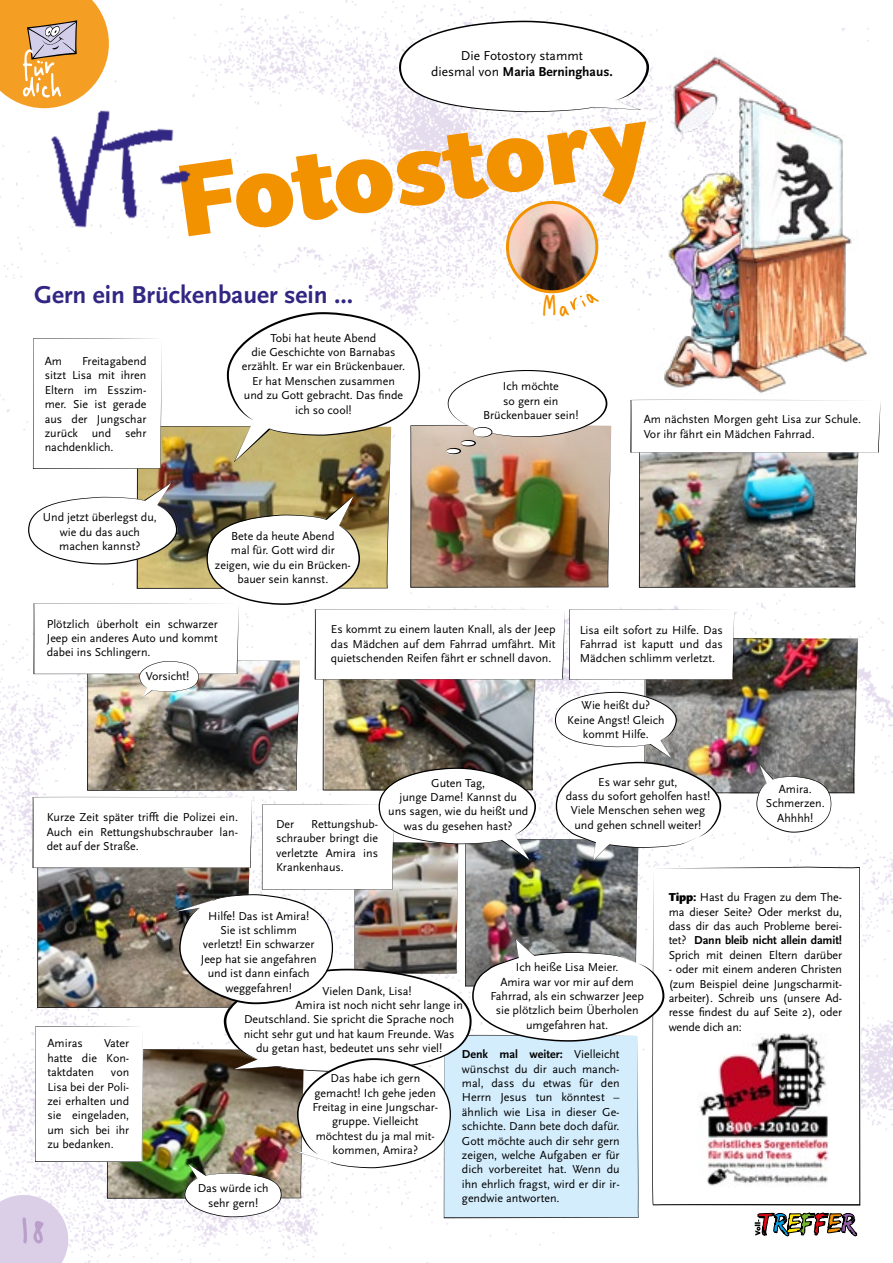
<style>
.page{position:relative;width:893px;height:1263px;background:#fff}
.page>*{position:absolute;margin:0;border:0;box-sizing:border-box;transform-origin:0 0}
.t1{font:900 107.55px "Scala Sans OT";color:#f39200}
.t2{font:90px "Handschrift";color:#ba9fcb}
.t3{font:51px "Druckschrift";letter-spacing:-.08em;color:#fff}
.t4{font:700 25.5px "Scala Sans OT";color:#312783}
.t5{font:13.5px/15.8px "Scala Sans OT";color:#000;text-align:center}
.t6{font:12px/14.4px "Scala Sans OT";color:#000;text-align:center}
.s1{font-weight:700}
.s2{font-weight:900}
</style>
<div class="page">
<img style="left:0;top:0;width:893px;height:1130px">
<svg style="left:399px;top:21px;width:250px;height:91px"></svg>
<img style="left:33px;top:107px;width:166px;height:127px">
<img style="left:650px;top:49px;width:243px;height:357px">
<svg style="left:0;top:0;width:109px;height:108px;background:#eca950"></svg>
<img style="left:507px;top:202px;width:90px;height:90px;border-radius:45px">
<div style="left:506px;top:201px;width:92px;height:92px;border:3px solid #f39200;border-radius:50%"></div>
<img style="left:0;top:291px;width:880px;height:972px">
<h3 class="t3" style="left:20px;top:66px;width:45px">fürdich</h3>
<p class="t5" style="left:431px;top:48px;width:183px">Die Fotostory stammt<br>diesmal von <span class="s1">Maria Berninghaus.</span></p>
<h1 class="t1" style="left:167px;top:142px;width:478px;rotate:-8deg">Fotostory</h1>
<h3 class="t4" style="left:34px;top:280px;width:321px">Gern ein Brückenbauer sein ...</h3>
<p class="t6" style="left:45px;top:354px;width:103px;text-align:justify;text-indent:37px">Freitagabend sitzt Lisa mit ihren Eltern im Esszim&shy;mer. Sie ist gerade aus der Jungschar zurück und sehr nachdenklich.</p>
<p class="t6" style="left:45px;top:354px;width:19px">Am</p>
<p class="t6" style="left:43px;top:510px;width:116px">Und jetzt überlegst du, wie du das auch machen kannst?</p>
<p class="t6" style="left:242px;top:331px;width:165px">Tobi hat heute Abend<br>die Geschichte von Barnabas erzählt. Er war ein Brückenbauer.<br>Er hat Menschen zusammen und zu Gott gebracht. Das finde ich so cool!</p>
<p class="t6" style="left:215px;top:529px;width:137px">Bete da heute Abend<br>mal für. Gott wird dir zeigen, wie du ein Brücken&shy;bauer sein kannst.</p>
<p class="t6" style="left:483px;top:379px;width:97px">Ich möchte<br>so gern ein<br>Brückenbauer sein!</p>
<p class="t6" style="left:644px;top:412px;width:219px;text-align:left">Am nächsten Morgen geht Lisa zur Schule.<br>Vor ihr fährt ein Mädchen Fahrrad.</p>
<p class="t6" style="left:47px;top:617px;width:173px;text-align:justify">Plötzlich überholt ein schwarzer Jeep ein anderes Auto und kommt dabei ins Schlingern.</p>
<p class="t6" style="left:146px;top:669px;width:45px">Vorsicht!</p>
<p class="t6" style="left:331px;top:622px;width:226px;text-align:justify">Es kommt zu einem lauten Knall, als der Jeep das Mädchen auf dem Fahrrad umfährt. Mit quietschenden Reifen fährt er schnell davon.</p>
<p class="t6" style="left:580px;top:623px;width:145px;text-align:justify">Lisa eilt sofort zu Hilfe. Das Fahrrad ist kaputt und das Mädchen schlimm verletzt.</p>
<p class="t6" style="left:567px;top:698px;width:99px">Wie heißt du?<br>Keine Angst! Gleich kommt Hilfe.</p>
<p class="t6" style="left:47px;top:810px;width:193px;text-align:justify">Kurze Zeit später trifft die Polizei ein.<br>Auch ein Rettungshubschrauber lan&shy;det auf der Straße.</p>
<p class="t6" style="left:276px;top:817px;width:20px">Der</p>
<p class="t6" style="left:276px;top:817px;width:104px;text-align:justify;text-indent:35px">Rettungshub&shy;schrauber bringt die verletzte Amira ins Krankenhaus.</p>
<p class="t6" style="left:566px;top:775px;width:146px">Es war sehr gut,<br>dass du sofort geholfen hast!<br>Viele Menschen sehen weg und gehen schnell weiter!</p>
<p class="t6" style="left:388px;top:776px;width:142px">Guten Tag,<br>junge Dame! Kannst du<br>uns sagen, wie du heißt und was du gesehen hast?</p>
<p class="t6" style="left:766px;top:782px;width:60px">Amira.<br>Schmerzen.<br>Ahhhh!</p>
<p class="t6" style="left:47px;top:1036px;width:37px">Amiras</p>
<p class="t6" style="left:47px;top:1036px;width:83px;text-align:justify;text-indent:57px">Vater hatte die Kon&shy;taktdaten</p>
<p class="t6" style="left:47px;top:1065px;width:83px;text-align:justify;text-indent:64px">von Lisa bei der Poli&shy;zei erhalten und sie eingeladen, um sich bei ihr zu bedanken.</p>
<h2 class="t2" style="left:18px;top:1198px;width:31px">18</h2>
<p class="t6" style="left:201px;top:909px;width:117px">Hilfe! Das ist Amira!<br>Sie ist schlimm verletzt! Ein schwarzer<br>Jeep hat sie angefahren und ist dann einfach weggefahren!</p>
<p class="t6" style="left:490px;top:960px;width:155px">Ich heiße Lisa Meier.<br>Amira war vor mir auf dem<br>Fahrrad, als ein schwarzer Jeep sie plötzlich beim Überholen umgefahren hat.</p>
<p class="t6" style="left:462px;top:1047px;width:159px;text-align:justify"><span class="s1">Denk mal weiter:</span> Vielleicht wünschst du dir auch manch&shy;mal, dass du etwas für den Herrn Jesus tun könntest – ähnlich wie Lisa in dieser Ge&shy;schichte. Dann bete doch dafür.<br>Gott möchte auch dir sehr gern zeigen, welche Aufgaben er für dich vorbereitet hat. Wenn du ihn ehrlich fragst, wird er dir ir&shy;gendwie antworten.</p>
<p class="t6" style="left:323px;top:984px;width:91px">Vielen Dank, Lisa!</p>
<p class="t6" style="left:295px;top:998px;width:169px">Amira ist noch nicht sehr lange in</p>
<p class="t6" style="left:244px;top:1012px;width:212px">Deutschland. Sie spricht die Sprache noch</p>
<p class="t6" style="left:244px;top:1027px;width:212px">nicht sehr gut und hat kaum Freunde. Was</p>
<p class="t6" style="left:256px;top:1041px;width:188px">du getan hast, bedeutet uns sehr viel!</p>
<p class="t6" style="left:312px;top:1071px;width:127px">Das habe ich gern gemacht! Ich gehe jeden<br>Freitag in eine Jungschar&shy;gruppe. Vielleicht möchtest du ja mal mit&shy;kommen, Amira?</p>
<p class="t6" style="left:198px;top:1181px;width:72px">Das würde ich sehr gern!</p>
<p class="t6" style="left:669px;top:890px;width:175px;text-align:justify"><span class="s2">Tipp:</span> Hast du Fragen zu dem The&shy;ma dieser Seite? Oder merkst du, dass dir das auch Probleme berei&shy;tet? <span class="s1">Dann bleib nicht allein damit!<br></span>Sprich mit deinen Eltern darüber</p>
<p class="t6" style="left:669px;top:962px;width:175px;text-align:justify">- oder mit einem anderen Christen (zum Beispiel deine Jungscharmit&shy;arbeiter). Schreib uns (unsere Ad&shy;resse findest du auf Seite 2), oder wende dich an:</p>
</div>
